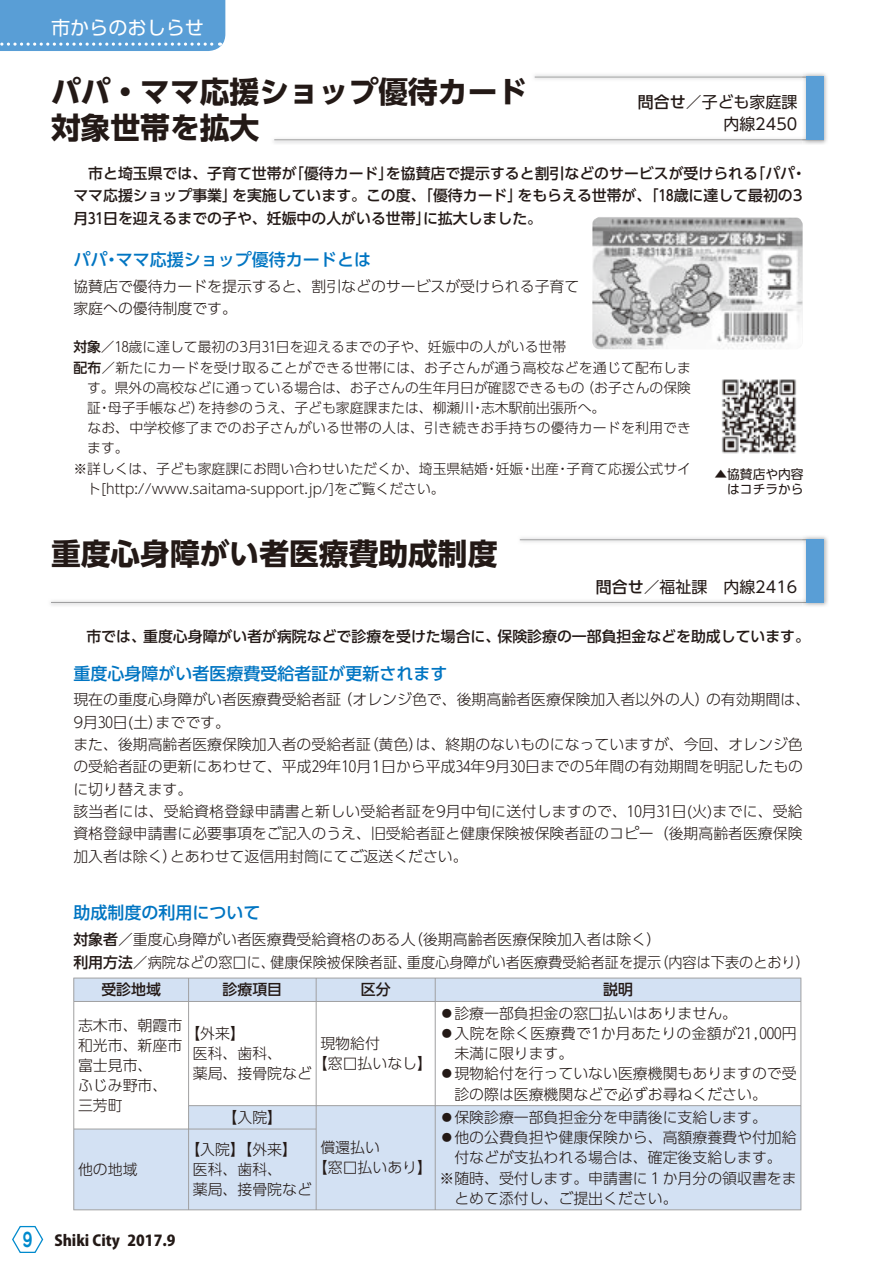
<style>
.page{position:relative;width:893px;height:1263px;background:#fff}
.page>*{position:absolute;margin:0;border:0;box-sizing:border-box;transform-origin:0 0}
.t1{font:29.7px/36.2px "UD Shin Go Pro Bold 90 pv RKSJ H";color:#231916}
.t2{font:19.2px "UD Shin Go Pro Regular 90 pv RKSJ H";color:#fff}
.t3{font:16.95px "UD Shin Go Pro Medium 90 pv RKSJ H";color:#0075c2}
.t4{font:15.9px/21.6px "UD Shin Go Pro Regular 90 pv RKSJ H";color:#231916;text-align:right}
.t5{font:15px "Koz Go Pro Heavy 90 pv RKSJ H";color:#231916}
.t6{font:14.85px/20.2px "UD Shin Go Pro Light 90 pv RKSJ H";color:#231916}
.t7{font:14.85px/22.4px "UD Shin Go Pro Medium 90 pv RKSJ H";color:#231916}
.t8{font:14.85px/20.2px "UD Shin Go Pro Light 90 pv RKSJ H";letter-spacing:.02em;color:#231916}
.t9{font:13.8px "UD Shin Go Pro Light 90 pv RKSJ H";color:#231916}
.t10{font:12.75px/14.9px "UD Shin Go Pro Regular 90 pv RKSJ H";color:#231916;text-align:right}
.s1{font-family:"UD Shin Go Pro Medium 90 pv RKSJ H"}
.s2{font-family:"Jun 501 Pro Bold 90 pv RKSJ H";font-size:19.2px;color:#008acd}
</style>
<div class="page">
<svg style="left:12px;top:1225px;width:32px;height:28px"></svg>
<div style="left:0;top:0;width:225px;height:51px;background:#599ed6"></div>
<svg style="left:51px;top:539px;width:751px;height:64px"></svg>
<img style="left:802px;top:535px;width:27px;height:72px">
<img style="left:802px;top:539px;width:5px;height:64px">
<div style="left:807px;top:539px;width:17px;height:64px;background:#599ed6"></div>
<svg style="left:274px;top:77px;width:528px;height:63px"></svg>
<img style="left:802px;top:72px;width:26px;height:73px">
<img style="left:802px;top:77px;width:5px;height:63px">
<div style="left:807px;top:77px;width:17px;height:63px;background:#599ed6"></div>
<img style="left:592px;top:217px;width:211px;height:132px">
<svg style="left:74px;top:979px;width:726px;height:230px;fill:#d3e1f3"></svg>
<hr style="left:73px;top:978px;width:116px;height:1px;background:#a0a0a1">
<svg style="left:73px;top:978px;width:1px;height:23px"></svg>
<hr style="left:189px;top:978px;width:127px;height:1px;background:#a0a0a1">
<svg style="left:188px;top:979px;width:1px;height:22px"></svg>
<hr style="left:316px;top:978px;width:119px;height:1px;background:#a0a0a1">
<svg style="left:316px;top:979px;width:1px;height:22px"></svg>
<hr style="left:435px;top:978px;width:366px;height:1px;background:#a0a0a1">
<svg style="left:435px;top:979px;width:1px;height:22px"></svg>
<svg style="left:800px;top:978px;width:1px;height:23px"></svg>
<hr style="left:73px;top:1001px;width:116px;height:1px;background:#a0a0a1">
<hr style="left:73px;top:1002px;width:1px;height:104px;background:#a0a0a1">
<svg style="left:73px;top:1106px;width:1px;height:22px"></svg>
<hr style="left:189px;top:1001px;width:127px;height:1px;background:#a0a0a1">
<hr style="left:188px;top:1002px;width:1px;height:103px;background:#a0a0a1">
<hr style="left:316px;top:1001px;width:119px;height:1px;background:#a0a0a1">
<hr style="left:316px;top:1002px;width:1px;height:103px;background:#a0a0a1">
<hr style="left:435px;top:1001px;width:366px;height:1px;background:#a0a0a1">
<hr style="left:435px;top:1002px;width:1px;height:103px;background:#a0a0a1">
<hr style="left:800px;top:1002px;width:1px;height:103px;background:#a0a0a1">
<hr style="left:188px;top:1105px;width:128px;height:1px;background:#a0a0a1">
<svg style="left:188px;top:1106px;width:1px;height:22px"></svg>
<hr style="left:316px;top:1105px;width:119px;height:1px;background:#a0a0a1">
<svg style="left:316px;top:1106px;width:1px;height:22px"></svg>
<hr style="left:435px;top:1105px;width:366px;height:1px;background:#a0a0a1">
<svg style="left:435px;top:1106px;width:1px;height:23px"></svg>
<svg style="left:800px;top:1106px;width:1px;height:23px"></svg>
<hr style="left:435px;top:1129px;width:1px;height:80px;background:#a0a0a1">
<hr style="left:800px;top:1129px;width:1px;height:80px;background:#a0a0a1">
<hr style="left:316px;top:1209px;width:119px;height:1px;background:#a0a0a1">
<hr style="left:435px;top:1209px;width:366px;height:1px;background:#a0a0a1">
<hr style="left:73px;top:1128px;width:116px;height:1px;background:#a0a0a1">
<hr style="left:73px;top:1129px;width:1px;height:80px;background:#a0a0a1">
<hr style="left:189px;top:1128px;width:128px;height:1px;background:#a0a0a1">
<hr style="left:188px;top:1129px;width:1px;height:80px;background:#a0a0a1">
<hr style="left:316px;top:1129px;width:1px;height:80px;background:#a0a0a1">
<hr style="left:73px;top:1209px;width:116px;height:1px;background:#a0a0a1">
<hr style="left:189px;top:1209px;width:127px;height:1px;background:#a0a0a1">
<img style="left:721px;top:379px;width:76px;height:75px">
<p class="t2" style="left:51px;top:12px;width:155px">市からのおしらせ</p>
<h1 class="t1" style="left:51px;top:73px;width:478px">パパ・ママ応援ショップ優待カード対象世帯を拡大</h1>
<p class="t4" style="left:638px;top:91px;width:161px"><span class="s1">問合せ</span>／子ども家庭課内線2450</p>
<p class="t7" style="left:73px;top:162px;width:734px">　市と埼玉県では、子育て世帯が「優待カード」を協賛店で提示すると割引などのサービスが受けられる「パパ・ママ応援ショップ事業」を実施しています。この度、「優待カード」をもらえる世帯が、「18歳に達して最初の3月31日を迎えるまでの子や、妊娠中の人がいる世帯」に拡大しました。</p>
<p class="t3" style="left:73px;top:246px;width:299px">パパ・ママ応援ショップ優待カードとは</p>
<p class="t6" style="left:73px;top:274px;width:507px;line-height:22.4px">協賛店で優待カードを提示すると、割引などのサービスが受けられる子育て家庭への優待制度です。</p>
<p class="t9" style="left:73px;top:336px;width:494px"><span class="s1">対象</span>／18歳に達して最初の3月31日を迎えるまでの子や、妊娠中の人がいる世帯</p>
<p class="t9" style="left:73px;top:356px;width:619px"><span class="s1">配布</span>／新たにカードを受け取ることができる世帯には、お子さんが通う高校などを通じて配布しま</p>
<p class="t9" style="left:87px;top:376px;width:605px">す。県外の高校などに通っている場合は、お子さんの生年月日が確認できるもの（お子さんの保険</p>
<p class="t9" style="left:87px;top:397px;width:520px">証・母子手帳など）を持参のうえ、子ども家庭課または、柳瀬川・志木駅前出張所へ。</p>
<p class="t9" style="left:73px;top:417px;width:619px">　なお、中学校修了までのお子さんがいる世帯の人は、引き続きお手持ちの優待カードを利用でき</p>
<p class="t9" style="left:87px;top:437px;width:43px">ます。</p>
<p class="t9" style="left:73px;top:457px;width:619px">※詳しくは、子ども家庭課にお問い合わせいただくか、埼玉県結婚・妊娠・出産・子育て応援公式サイ</p>
<p class="t9" style="left:87px;top:477px;width:359px">ト[http://www.saitama-support.jp/]をご覧ください。</p>
<h1 class="t1" style="left:51px;top:535px;width:448px">重度心身障がい者医療費助成制度</h1>
<p class="t10" style="left:714px;top:467px;width:91px">▲協賛店や内容はコチラから</p>
<p class="t4" style="left:596px;top:575px;width:203px"><span class="s1">問合せ</span>／福祉課 内線2416</p>
<p class="t7" style="left:72px;top:624px;width:740px">　市では、重度心身障がい者が病院などで診療を受けた場合に、保険診療の一部負担金などを助成しています。</p>
<p class="t3" style="left:73px;top:659px;width:376px">重度心身障がい者医療費受給者証が更新されます</p>
<p class="t6" style="left:73px;top:688px;width:738px;line-height:22.4px">現在の重度心身障がい者医療費受給者証（オレンジ色で、後期高齢者医療保険加入者以外の人）の有効期間は、9月30日(土）までです。<br>また、後期高齢者医療保険加入者の受給者証（黄色）は、終期のないものになっていますが、今回、オレンジ色の受給者証の更新にあわせて、平成29年10月1日から平成34年9月30日までの5年間の有効期間を明記したものに切り替えます。<br>該当者には、受給資格登録申請書と新しい受給者証を9月中旬に送付しますので、10月31日(火)までに、受給資格登録申請書に必要事項をご記入のうえ、旧受給者証と健康保険被保険者証のコピー（後期高齢者医療保険加入者は除く）とあわせて返信用封筒にてご返送ください。</p>
<p class="t3" style="left:73px;top:899px;width:189px">助成制度の利用について</p>
<p class="t6" style="left:73px;top:928px;width:738px;line-height:22.4px"><span class="s1">対象者</span>／重度心身障がい者医療費受給資格のある人（後期高齢者医療保険加入者は除く）<br><span class="s1">利用方法</span>／病院などの窓口に、健康保険被保険者証、重度心身障がい者医療費受給者証を提示（内容は下表のとおり）</p>
<p class="t7" style="left:101px;top:978px;width:61px">受診地域</p>
<p class="t7" style="left:223px;top:978px;width:61px">診療項目</p>
<p class="t7" style="left:361px;top:978px;width:31px">区分</p>
<p class="t7" style="left:603px;top:978px;width:31px">説明</p>
<p class="t6" style="left:78px;top:1014px;width:106px">志木市、朝霞市和光市、新座市富士見市、<br>ふじみ野市、三芳町</p>
<p class="t6" style="left:193px;top:1023px;width:121px;text-indent:-7px">【外来】<br>医科、歯科、<br>薬局、接骨院など</p>
<p class="t6" style="left:313px;top:1033px;width:121px;text-indent:7px">現物給付<br>【窓口払いなし】</p>
<p class="t6" style="left:439px;top:1002px;width:299px">●診療一部負担金の窓口払いはありません。</p>
<p class="t8" style="left:454px;top:1023px;width:344px;text-indent:-15px">●入院を除く医療費で1か月あたりの金額が21,000円未満に限ります。</p>
<p class="t6" style="left:454px;top:1063px;width:344px;text-indent:-15px">●現物給付を行っていない医療機関もありますので受診の際は医療機関などで必ずお尋ねください。</p>
<p class="t6" style="left:223px;top:1107px;width:61px">【入院】</p>
<p class="t6" style="left:439px;top:1107px;width:329px">●保険診療一部負担金分を申請後に支給します。</p>
<p class="t6" style="left:439px;top:1127px;width:359px">●他の公費負担や健康保険から、高額療養費や付加給</p>
<p class="t6" style="left:454px;top:1147px;width:329px">付などが支払われる場合は、確定後支給します。</p>
<p class="t6" style="left:439px;top:1167px;width:359px">※随時、受付します。申請書に１か月分の領収書をま</p>
<p class="t6" style="left:454px;top:1187px;width:225px">とめて添付し、ご提出ください。</p>
<p class="t6" style="left:313px;top:1137px;width:121px;text-indent:7px">償還払い<br>【窓口払いあり】</p>
<p class="t6" style="left:193px;top:1138px;width:121px;text-indent:-7px">【入院】【外来】医科、歯科、<br>薬局、接骨院など</p>
<p class="t6" style="left:78px;top:1159px;width:61px">他の地域</p>
<p class="t5" style="left:23px;top:1231px;width:154px"><span class="s2">9</span> Shiki City 2017.9</p>
</div>
